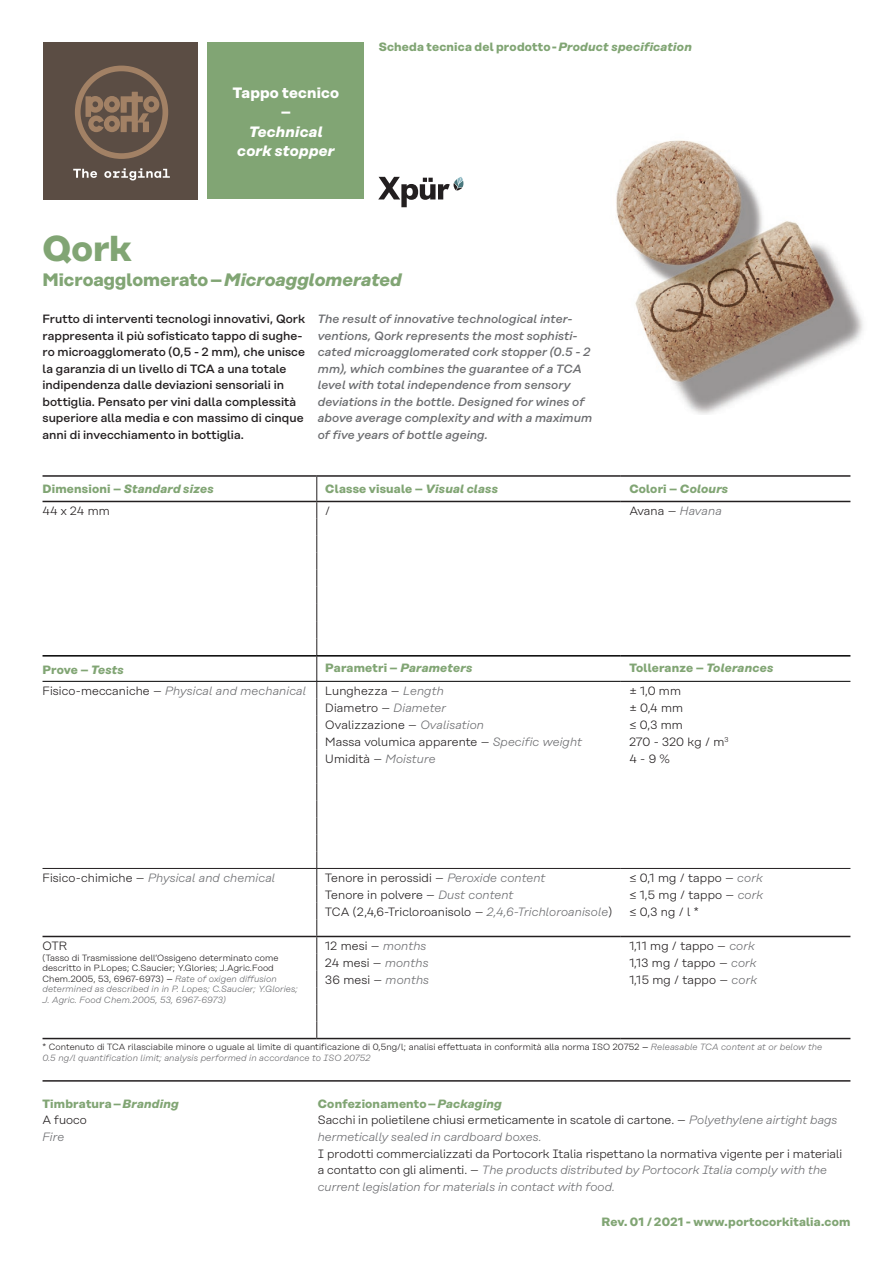
<style>
.page{position:relative;width:893px;height:1263px;background:#fff}
.page>*{position:absolute;margin:0;border:0;box-sizing:border-box;transform-origin:0 0}
.t1{font:700 36px "Rational";color:#81a574}
.t2{font:700 18px "Rational";color:#81a574}
.t3{font:italic 700 15px/19.2px "Rational";letter-spacing:.015em;color:#fff;text-align:center}
.t4{font:700 15px/19.2px "Rational";letter-spacing:.015em;color:#fff;text-align:center}
.t5{font:300 12px/16.5px "Rational";letter-spacing:.01em;color:#231f20}
.t6{font:500 12px/16.5px "Rational";color:#231f20}
.t7{font:italic 500 12px/16.5px "Rational";letter-spacing:.005em;color:#6c6d70}
.t8{font:italic 300 12px/16.5px "Rational";letter-spacing:.01em;color:#6c6d70}
.t9{font:700 12px/16.5px "Rational";letter-spacing:.015em;color:#81a574}
.t10{font:italic 700 12px "Rational";letter-spacing:.02em;color:#81a574}
.t11{font:300 9px/10.5px "Rational";letter-spacing:.01em;color:#231f20}
.s1{font-style:italic}
.s2{font-style:normal}
.s3{font-style:italic;color:#6c6d70}
.s4{font-style:normal;color:#231f20}
.s5{font-weight:400}
.s6{font-style:italic;color:#6b6b6e}
.s7{font-weight:300;color:#231f20}
.s8{font-weight:700;font-style:normal;color:#81a574}
.s9{font-weight:700;color:#81a574}
</style>
<div class="page">
<div style="left:207px;top:43px;width:157px;height:156px;background:#81a574"></div>
<div style="left:43px;top:43px;width:154px;height:157px;background:#5b4d44"></div>
<svg style="left:75px;top:66px;width:93px;height:93px"></svg>
<svg style="left:73px;top:169px;width:24px;height:9px"></svg>
<svg style="left:104px;top:168px;width:66px;height:12px"></svg>
<hr style="left:43px;top:475px;width:274px;height:2px;background:#231f20">
<hr style="left:317px;top:475px;width:304px;height:2px;background:#231f20">
<hr style="left:621px;top:475px;width:229px;height:2px;background:#231f20">
<hr style="left:317px;top:501px;width:304px;height:1px;background:#231f20">
<hr style="left:621px;top:501px;width:229px;height:1px;background:#231f20">
<hr style="left:43px;top:501px;width:274px;height:1px;background:#231f20">
<svg style="left:317px;top:477px;width:1px;height:561px"></svg>
<hr style="left:43px;top:936px;width:274px;height:1px;background:#231f20">
<hr style="left:317px;top:936px;width:304px;height:1px;background:#231f20">
<hr style="left:43px;top:1038px;width:274px;height:1px;background:#231f20">
<hr style="left:317px;top:1038px;width:304px;height:1px;background:#231f20">
<hr style="left:621px;top:936px;width:229px;height:1px;background:#231f20">
<hr style="left:621px;top:1038px;width:229px;height:1px;background:#231f20">
<hr style="left:43px;top:655px;width:274px;height:1px;background:#000">
<hr style="left:317px;top:655px;width:304px;height:1px;background:#000">
<hr style="left:621px;top:655px;width:229px;height:1px;background:#000">
<hr style="left:43px;top:681px;width:274px;height:1px;background:#000">
<hr style="left:317px;top:681px;width:304px;height:1px;background:#000">
<hr style="left:621px;top:681px;width:229px;height:1px;background:#000">
<hr style="left:43px;top:868px;width:274px;height:1px;background:#231f20">
<hr style="left:317px;top:868px;width:304px;height:1px;background:#231f20">
<hr style="left:621px;top:868px;width:229px;height:1px;background:#231f20">
<img style="left:616px;top:140px;width:247px;height:275px">
<hr style="left:43px;top:1080px;width:807px;height:2px;background:#231f20">
<svg style="left:378px;top:177px;width:85px;height:30px"></svg>
<h1 class="t1" style="left:43px;top:226px;width:90px">Qork</h1>
<p class="t4" style="left:233px;top:83px;width:108px">Tappo tecnico –</p>
<p class="t3" style="left:237px;top:122px;width:99px">Technical cork stopper</p>
<p class="t9" style="left:379px;top:38px;width:315px">Scheda tecnica del prodotto - <span class="s1">Product specification</span></p>
<h2 class="t2" style="left:43px;top:268px;width:361px">Microagglomerato –<span class="s1">Microagglomerated</span></h2>
<p class="t7" style="left:318px;top:311px;width:276px">The result of innovative technological inter&shy;ventions, Qork represents the most sophisti&shy;cated microagglomerated cork stopper (0.5 - 2 mm), which combines the guarantee of a TCA level with total independence from sensory deviations in the bottle. Designed for wines of above average complexity and with a maximum of five years of bottle ageing.</p>
<p class="t6" style="left:43px;top:311px;width:264px">Frutto di interventi tecnologi innovativi, Qork rappresenta il più sofisticato tappo di sughe&shy;ro microagglomerato (0,5 - 2 mm), che unisce la garanzia di un livello di TCA a una totale indipendenza dalle deviazioni sensoriali in bottiglia. Pensato per vini dalla complessità superiore alla media e con massimo di cinque anni di invecchiamento in bottiglia.</p>
<p class="t10" style="left:43px;top:481px;width:173px"><span class="s2">Dimensioni –</span> Standard sizes</p>
<p class="t9" style="left:325px;top:480px;width:174px">Classe visuale – <span class="s1">Visual class</span></p>
<p class="t9" style="left:629px;top:480px;width:100px">Colori – <span class="s1">Colours</span></p>
<p class="t5" style="left:43px;top:503px;width:69px">44 x 24 mm</p>
<p class="t5" style="left:325px;top:503px;width:7px">/</p>
<p class="t5" style="left:629px;top:503px;width:94px">Avana – <span class="s3">Havana</span></p>
<p class="t9" style="left:43px;top:661px;width:83px">Prove – <span class="s1">Tests</span></p>
<p class="t9" style="left:325px;top:660px;width:148px">Parametri – <span class="s1">Parameters</span></p>
<p class="t9" style="left:629px;top:660px;width:145px">Tolleranze – <span class="s1">Tolerances</span></p>
<p class="t8" style="left:43px;top:683px;width:265px"><span class="s4">Fisico-meccaniche –</span> Physical and mechanical</p>
<p class="t5" style="left:325px;top:683px;width:120px">Lunghezza – <span class="s3">Length</span></p>
<p class="t5" style="left:629px;top:683px;width:53px">± 1,0 mm</p>
<p class="t5" style="left:325px;top:700px;width:122px">Diametro – <span class="s3">Diameter</span></p>
<p class="t5" style="left:629px;top:700px;width:55px">± 0,4 mm</p>
<p class="t5" style="left:325px;top:717px;width:160px">Ovalizzazione – <span class="s3">Ovalisation</span></p>
<p class="t5" style="left:629px;top:717px;width:55px">≤ 0,3 mm</p>
<p class="t5" style="left:325px;top:734px;width:258px">Massa volumica apparente – <span class="s3">Specific weight</span></p>
<p class="t5" style="left:629px;top:734px;width:101px">270 - 320 kg / m<sup>3</sup></p>
<p class="t5" style="left:325px;top:751px;width:112px">Umidità – <span class="s3">Moisture</span></p>
<p class="t5" style="left:629px;top:751px;width:42px">4 - 9 %</p>
<p class="t8" style="left:43px;top:870px;width:234px"><span class="s4">Fisico-chimiche –</span> Physical and chemical</p>
<p class="t5" style="left:325px;top:870px;width:222px">Tenore in perossidi – <span class="s3">Peroxide content</span></p>
<p class="t5" style="left:629px;top:870px;width:135px">≤ 0,1 mg / tappo – <span class="s3">cork</span></p>
<p class="t5" style="left:325px;top:887px;width:190px">Tenore in polvere – <span class="s3">Dust content</span></p>
<p class="t5" style="left:629px;top:887px;width:135px">≤ 1,5 mg / tappo – <span class="s3">cork</span></p>
<p class="t5" style="left:325px;top:904px;width:288px">TCA (2,4,6-Tricloroanisolo – <span class="s3">2,4,6-Trichloroanisole</span>)</p>
<p class="t5" style="left:629px;top:904px;width:71px">≤ 0,3 ng / l *</p>
<p class="t5" style="left:43px;top:938px;width:26px">OTR</p>
<p class="t11" style="left:43px;top:952px;width:257px">(Tasso di Trasmissione dell’Ossigeno determinato come descritto in P.Lopes; C.Saucier; Y.Glories; J.Agric.Food Chem.2005, 53, 6967-6973) <span class="s5">–</span> <span class="s3">Rate of oxigen diffusion determined as described in in P. Lopes; C.Saucier; Y.Glories; J. Agric. Food Chem.2005, 53, 6967-6973)</span></p>
<p class="t5" style="left:325px;top:938px;width:103px">12 mesi – <span class="s3">months</span></p>
<p class="t5" style="left:629px;top:938px;width:127px">1,11 mg / tappo – <span class="s3">cork</span></p>
<p class="t5" style="left:325px;top:955px;width:105px">24 mesi – <span class="s3">months</span></p>
<p class="t5" style="left:629px;top:955px;width:129px">1,13 mg / tappo – <span class="s3">cork</span></p>
<p class="t5" style="left:325px;top:972px;width:105px">36 mesi – <span class="s3">months</span></p>
<p class="t5" style="left:629px;top:972px;width:129px">1,15 mg / tappo – <span class="s3">cork</span></p>
<p class="t11" style="left:43px;top:1042px;width:781px">* Contenuto di TCA rilasciabile minore o uguale al limite di quantificazione di 0,5ng/l; analisi effettuata in conformità alla norma ISO 20752 <span class="s5">–</span> <span class="s6">Releasable TCA content at or below the<br>0.5 ng/l quantification limit; analysis performed in accordance to ISO 20752</span></p>
<p class="t9" style="left:43px;top:1095px;width:138px">Timbratura – <span class="s1">Branding<br></span><span class="s7">A fuoco</span></p>
<p class="t8" style="left:43px;top:1128px;width:23px">Fire</p>
<p class="t8" style="left:318px;top:1095px;width:521px"><span class="s8">Confezionamento –</span> <span class="s9">Packaging<br></span><span class="s4">Sacchi in polietilene chiusi ermeticamente in scatole di cartone. –</span> Polyethylene airtight bags hermetically sealed in cardboard boxes.</p>
<p class="t5" style="left:318px;top:1145px;width:526px">I prodotti commercializzati da Portocork Italia rispettano la normativa vigente per i materiali a contatto con gli alimenti. – <span class="s3">The products distributed by Portocork Italia comply with the current legislation for materials in contact with food.</span></p>
<p class="t9" style="left:601px;top:1213px;width:250px">Rev. 01 / 2021 - www.portocorkitalia.com</p>
</div>
